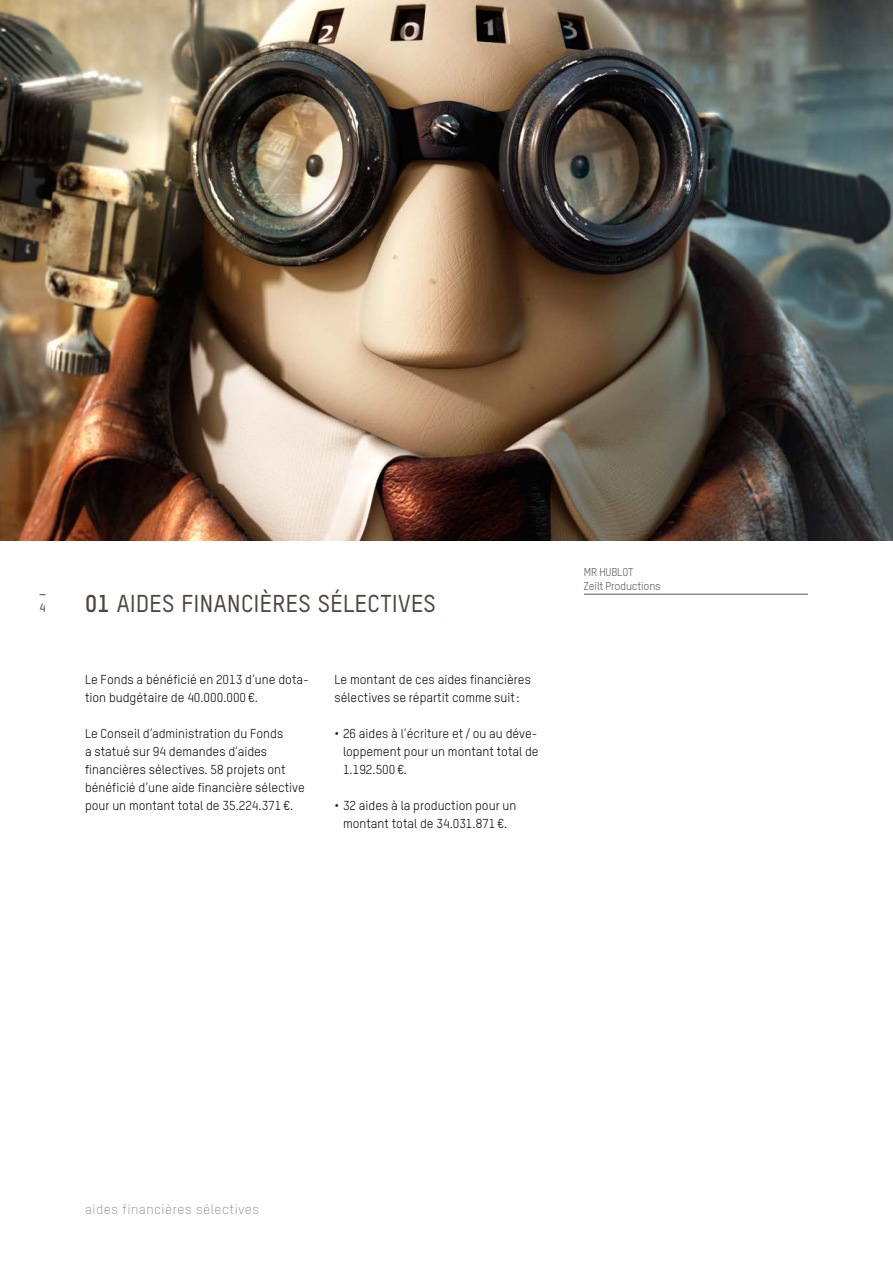
<style>
.page{position:relative;width:893px;height:1263px;background:#fff}
.page>*{position:absolute;margin:0;border:0;box-sizing:border-box;transform-origin:0 0}
.t1{font:500 24px "TSTAR";letter-spacing:.02em;color:#50463e}
.t2{font:300 13.5px "TSTAR";letter-spacing:.04em;color:#87888a}
.t3{font:12.75px/18px "TSTAR";color:#000}
.t4{font:500 12px "TSTAR";color:#50463e}
.t5{font:11.25px/13.5px "TSTAR";letter-spacing:-.02em;color:#58585a}
.s1{font-weight:700}
</style>
<div class="page">
<hr style="left:584px;top:594px;width:224px;height:1px;background:#58585a">
<img style="left:0;top:0;width:893px;height:540px">
<p class="t4" style="left:39px;top:601px;width:8px">4</p>
<h1 class="t1" style="left:85px;top:589px;width:352px"><span class="s1">01</span> AIDES FINANCIÈRES SÉLECTIVES</h1>
<p class="t3" style="left:85px;top:670px;width:225px">Le Fonds a bénéficié en 2013 d’une dota&shy;tion budgétaire de 40.000.000€.</p>
<p class="t3" style="left:85px;top:724px;width:221px">Le Conseil d’administration du Fonds<br>a statué sur 94 demandes d’aides financières sélectives. 58 projets ont bénéficié d’une aide financière sélective pour un montant total de 35.224.371€.</p>
<p class="t3" style="left:334px;top:670px;width:198px">Le montant de ces aides financières sélectives se répartit comme suit:</p>
<p class="t3" style="left:343px;top:724px;width:197px;text-align:justify;text-indent:-9px">• 26 aides à l’écriture et /ou au déve&shy;loppement pour un montant total de 1.192.500€.</p>
<p class="t3" style="left:334px;top:796px;width:183px;text-align:center">• 32 aides à la production pour un montant total de 34.031.871€.</p>
<p class="t5" style="left:584px;top:565px;width:78px">MR HUBLOT<br>Zeilt Productions</p>
<p class="t2" style="left:85px;top:1201px;width:176px">aides financières sélectives</p>
</div>
